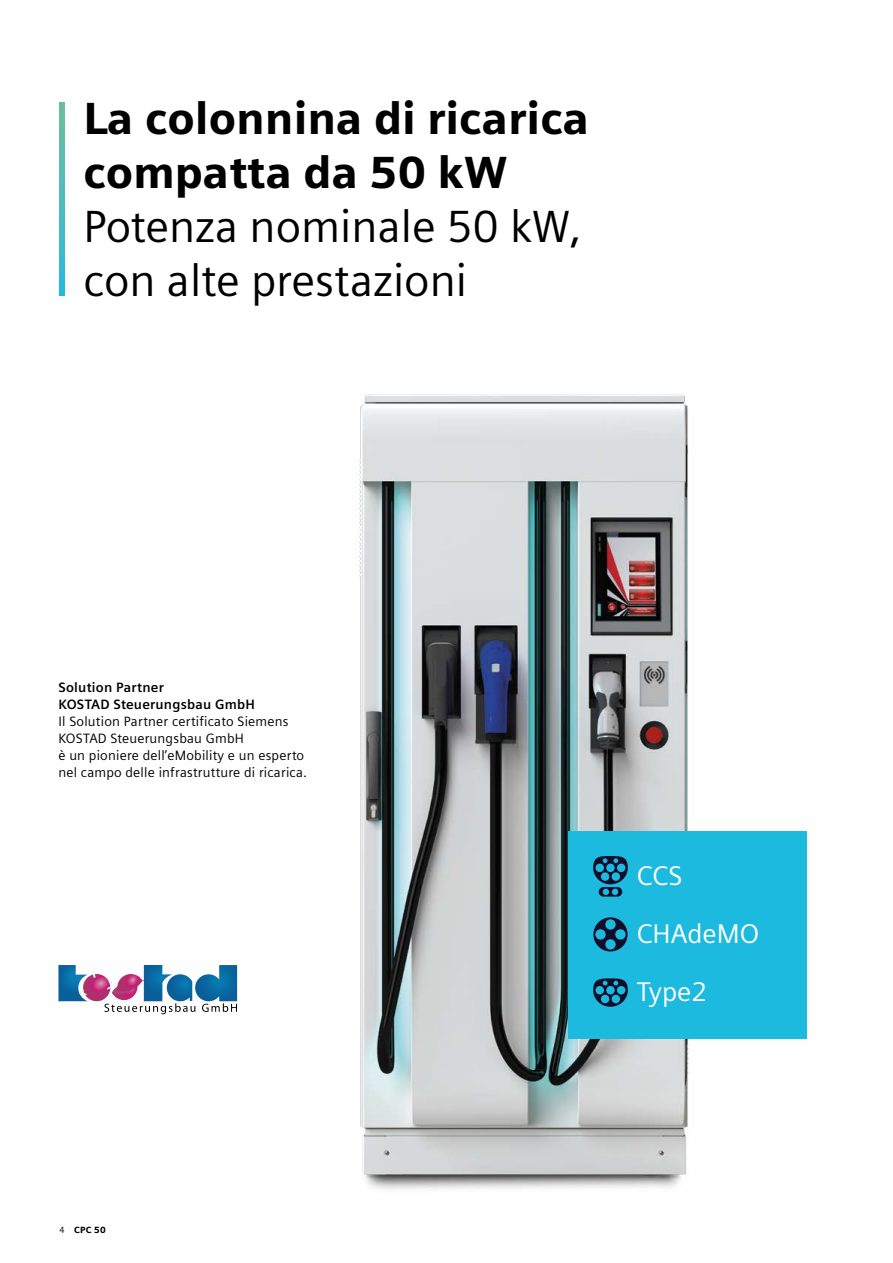
<style>
.page{position:relative;width:893px;height:1263px;background:#fff}
.page>*{position:absolute;margin:0;border:0;box-sizing:border-box;transform-origin:0 0}
.t1{font:45px/54px "Siemens Sans";color:#000}
.t2{font:900 45px/54px "Siemens Sans";color:#000}
.t3{font:27px/57.6px "Siemens Sans Global";color:#fff}
.t4{font:13.5px/17px "Siemens Sans Global";letter-spacing:.015em;color:#000}
.t5{font:700 13.5px/17px "Siemens Sans Global";letter-spacing:.015em;color:#000}
.t6{font:900 9px "Siemens Sans";color:#000}
.s1{font-weight:400}
</style>
<div class="page">
<svg style="left:60px;top:103px;width:4px;height:193px"></svg>
<img style="left:58px;top:394px;width:631px;height:795px">
<div style="left:569px;top:831px;width:238px;height:208px;background:#1dbadf"></div>
<svg style="left:593px;top:978px;width:35px;height:29px"></svg>
<div style="left:593px;top:917px;width:34px;height:34px;background:#0f0f2b;border-radius:50%"></div>
<div style="left:605px;top:919px;width:11px;height:11px;background:#1dbadf;border-radius:50%"></div>
<div style="left:605px;top:939px;width:11px;height:10px;background:#1dbadf;border-radius:50%"></div>
<div style="left:615px;top:929px;width:11px;height:10px;background:#1dbadf;border-radius:50%"></div>
<div style="left:595px;top:929px;width:11px;height:10px;background:#1dbadf;border-radius:50%"></div>
<div style="left:599px;top:887px;width:23px;height:10px;background:#0f0f2b;border-radius:5px"></div>
<svg style="left:593px;top:856px;width:35px;height:39px"></svg>
<svg style="left:83px;top:974px;width:27px;height:27px"></svg>
<svg style="left:58px;top:965px;width:30px;height:36px"></svg>
<svg style="left:90px;top:959px;width:5px;height:18px"></svg>
<div style="left:90px;top:959px;width:5px;height:18px;border:1px solid #fff"></div>
<svg style="left:99px;top:965px;width:138px;height:49px"></svg>
<h1 class="t2" style="left:83px;top:91px;width:507px">La colonnina di ricarica compatta da 50 kW</h1>
<h1 class="t1" style="left:83px;top:199px;width:500px">Potenza nominale 50 kW, con alte prestazioni</h1>
<p class="t5" style="left:58px;top:679px;width:198px">Solution Partner<br>KOSTAD Steuerungsbau GmbH</p>
<p class="t4" style="left:58px;top:714px;width:250px">Il Solution Partner certificato Siemens KOSTAD Steuerungsbau GmbH<br>è un pioniere dell’eMobility e un esperto nel campo delle infrastrutture di ricarica.</p>
<p class="t6" style="left:60px;top:1225px;width:48px"><span class="s1">4</span> CPC 50</p>
<h2 class="t3" style="left:637px;top:848px;width:124px">CCS<br>CHAdeMO<br>Type2</h2>
</div>
